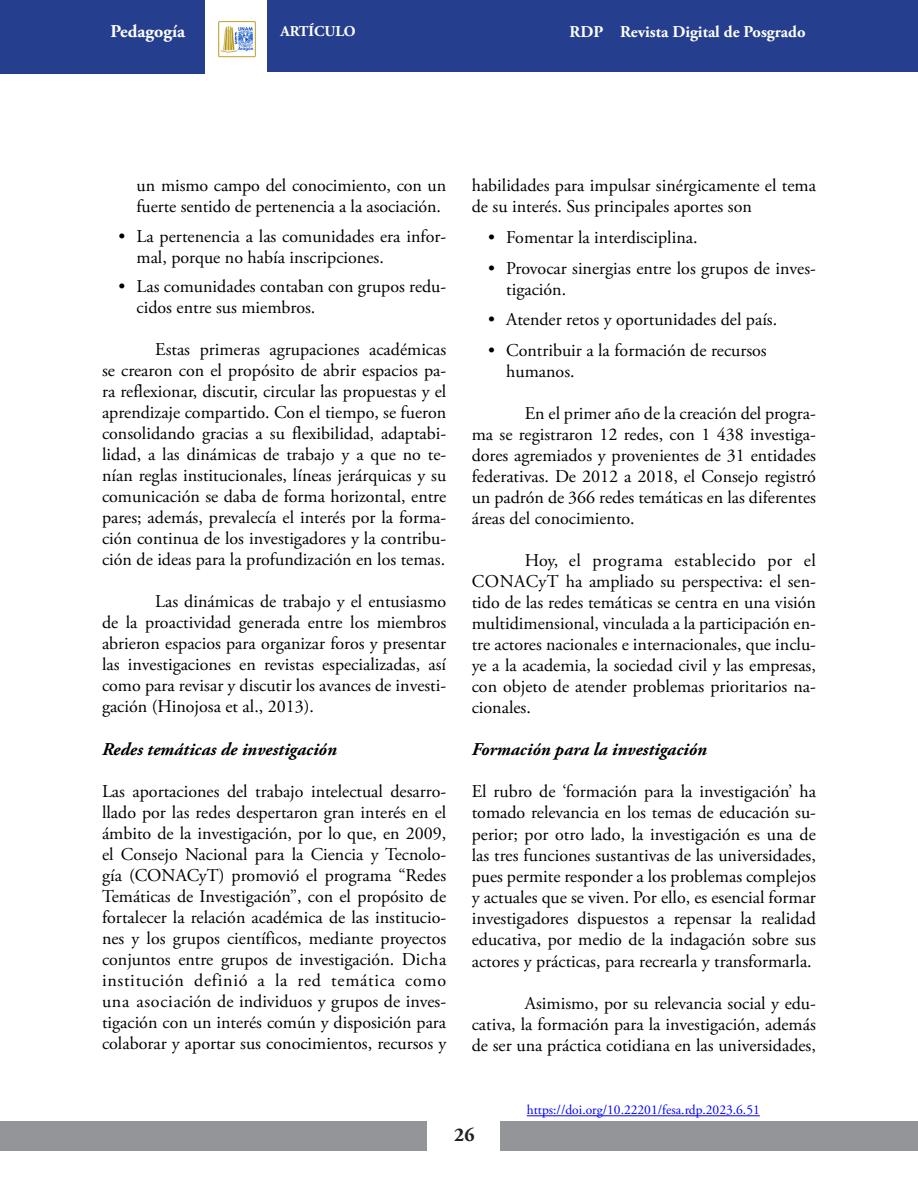
<style>
.page{position:relative;width:918px;height:1188px;background:#fff}
.page>*{position:absolute;margin:0;border:0;box-sizing:border-box;transform-origin:0 0}
.t1{font:700 19.5px "Adobe Garamond Pro";color:#231f20}
.Primer_parrafo{font:18px/21px "Adobe Garamond Pro";color:#000}
.Segundo_parrafo{font:18px/21px "Adobe Garamond Pro";color:#000;text-align:justify}
.Subtemas{font:italic 700 18px "Adobe Garamond Pro";color:#000002}
.t2{font:700 18px "Adobe Garamond Pro";color:#fff}
.t3{font:700 16.5px "Adobe Garamond Pro";color:#fff}
.t4{font:700 15px "Adobe Garamond Pro";color:#fff}
.t5{font:13.5px "Adobe Garamond Pro";color:#00f}
</style>
<div class="page">
<div style="left:500px;top:1121px;width:418px;height:30px;background:#939598"></div>
<div style="left:0;top:1121px;width:427px;height:30px;background:#939598"></div>
<div style="left:267px;top:0;width:651px;height:71px;background:#253f8e"></div>
<div style="left:0;top:0;width:204px;height:73px;background:#253f8e"></div>
<img style="left:218px;top:21px;width:38px;height:37px">
<hr style="left:527px;top:1115px;width:233px;height:1px;background:#00f">
<p class="t2" style="left:111px;top:21px;width:76px">Pedagogía</p>
<p class="t4" style="left:280px;top:23px;width:77px">ARTÍCULO</p>
<p class="t3" style="left:570px;top:23px;width:238px">RDP Revista Digital de Posgrado</p>
<p class="Primer_parrafo" style="left:137px;top:176px;width:311px">un mismo campo del conocimiento, con un fuerte sentido de pertenencia a la asociación.</p>
<p class="Primer_parrafo" style="left:137px;top:226px;width:311px;text-indent:-18px">• La pertenencia a las comunidades era infor&shy;mal, porque no había inscripciones.</p>
<p class="Primer_parrafo" style="left:137px;top:277px;width:311px;text-indent:-18px">• Las comunidades contaban con grupos redu&shy;cidos entre sus miembros.</p>
<p class="Segundo_parrafo" style="left:102px;top:340px;width:346px;text-indent:53px">Estas primeras agrupaciones académicas se crearon con el propósito de abrir espacios pa&shy;ra reflexionar, discutir, circular las propuestas y el aprendizaje compartido. Con el tiempo, se fueron consolidando gracias a su flexibilidad, adaptabi&shy;lidad, a las dinámicas de trabajo y a que no te&shy;nían reglas institucionales, líneas jerárquicas y su comunicación se daba de forma horizontal, entre pares; además, prevalecía el interés por la forma&shy;ción continua de los investigadores y la contribu&shy;ción de ideas para la profundización en los temas.</p>
<p class="Segundo_parrafo" style="left:102px;top:592px;width:346px;text-indent:53px">Las dinámicas de trabajo y el entusiasmo de la proactividad generada entre los miembros abrieron espacios para organizar foros y presentar las investigaciones en revistas especializadas, así como para revisar y discutir los avances de investi&shy;gación (Hinojosa et al., 2013).</p>
<p class="Subtemas" style="left:102px;top:738px;width:236px">Redes temáticas de investigación</p>
<p class="Primer_parrafo" style="left:102px;top:781px;width:346px;text-align:justify">Las aportaciones del trabajo intelectual desarro&shy;llado por las redes despertaron gran interés en el ámbito de la investigación, por lo que, en 2009, el Consejo Nacional para la Ciencia y Tecnolo&shy;gía (CONACyT) promovió el programa “Redes Temáticas de Investigación”, con el propósito de fortalecer la relación académica de las institucio&shy;nes y los grupos científicos, mediante proyectos conjuntos entre grupos de investigación. Dicha institución definió a la red temática como una asociación de individuos y grupos de inves&shy;tigación con un interés común y disposición para colaborar y aportar sus conocimientos, recursos y</p>
<p class="Primer_parrafo" style="left:472px;top:175px;width:346px">habilidades para impulsar sinérgicamente el tema de su interés. Sus principales aportes son</p>
<p class="Primer_parrafo" style="left:488px;top:227px;width:211px">• Fomentar la interdisciplina.</p>
<p class="Primer_parrafo" style="left:506px;top:258px;width:311px;text-indent:-18px">• Provocar sinergias entre los grupos de inves&shy;tigación.</p>
<p class="Primer_parrafo" style="left:488px;top:310px;width:291px">• Atender retos y oportunidades del país.</p>
<p class="Primer_parrafo" style="left:506px;top:341px;width:262px;text-indent:-18px">• Contribuir a la formación de recursos humanos.</p>
<p class="Segundo_parrafo" style="left:472px;top:404px;width:346px;text-indent:53px">En el primer año de la creación del progra&shy;ma se registraron 12 redes, con 1 438 investiga&shy;dores agremiados y provenientes de 31 entidades federativas. De 2012 a 2018, el Consejo registró un padrón de 366 redes temáticas en las diferentes áreas del conocimiento.</p>
<p class="Segundo_parrafo" style="left:472px;top:551px;width:346px;text-indent:53px">Hoy, el programa establecido por el CONACyT ha ampliado su perspectiva: el sen&shy;tido de las redes temáticas se centra en una visión multidimensional, vinculada a la participación en&shy;tre actores nacionales e internacionales, que inclu&shy;ye a la academia, la sociedad civil y las empresas, con objeto de atender problemas prioritarios na&shy;cionales.</p>
<p class="Subtemas" style="left:472px;top:739px;width:237px">Formación para la investigación</p>
<p class="Primer_parrafo" style="left:472px;top:782px;width:346px;text-align:justify">El rubro de ‘formación para la investigación’ ha tomado relevancia en los temas de educación su&shy;perior; por otro lado, la investigación es una de las tres funciones sustantivas de las universidades, pues permite responder a los problemas complejos y actuales que se viven. Por ello, es esencial formar investigadores dispuestos a repensar la realidad educativa, por medio de la indagación sobre sus actores y prácticas, para recrearla y transformarla.</p>
<p class="Segundo_parrafo" style="left:472px;top:993px;width:346px;text-indent:53px">Asimismo, por su relevancia social y edu&shy;cativa, la formación para la investigación, además de ser una práctica cotidiana en las universidades,</p>
<p class="t5" style="left:527px;top:1102px;width:235px">https://doi.org/10.22201/fesa.rdp.2023.6.51</p>
<p class="t1" style="left:454px;top:1124px;width:22px">26</p>
</div>
